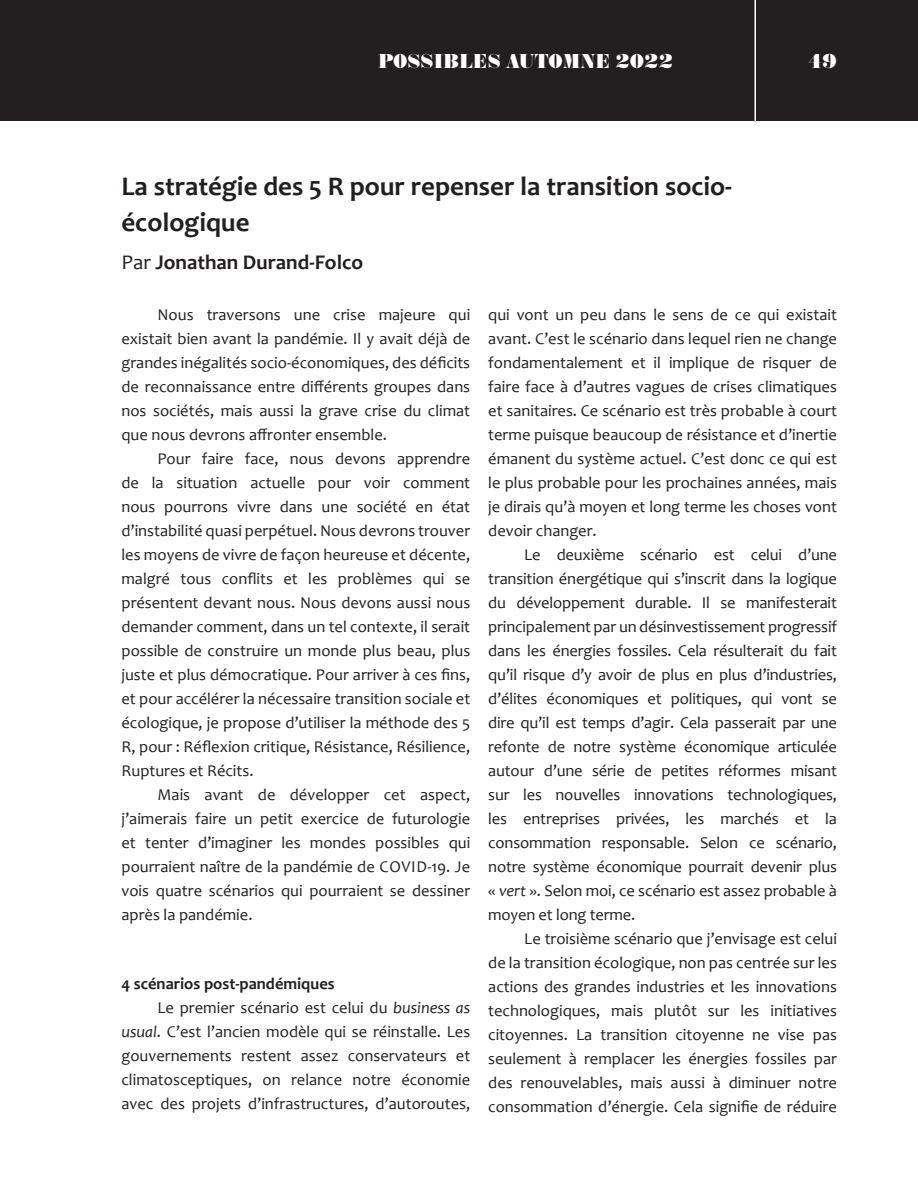
<style>
.page{position:relative;width:918px;height:1188px;background:#fff}
.page>*{position:absolute;margin:0;border:0;box-sizing:border-box;transform-origin:0 0}
.t1{font:700 27px/36px "Candara";color:#231f20}
.t2{font:700 21px "Candara";color:#231f20}
.t3{font:800 21px "Annlie LT";color:#fff}
.t4{font:16.5px/24px "Candara";color:#231f20;text-align:justify}
.t5{font:700 16.5px "Candara";color:#231f20}
.s1{font-weight:400}
.s2{font-style:italic}
</style>
<div class="page">
<div style="left:0;top:0;width:918px;height:122px;background:#231f20"></div>
<hr style="left:754px;top:0;width:2px;height:122px;background:#fff">
<p class="t3" style="left:378px;top:49px;width:297px">POSSIBLES AUTOMNE 2022</p>
<p class="t3" style="left:808px;top:49px;width:30px">49</p>
<h1 class="t1" style="left:122px;top:168px;width:612px">La stratégie des 5 R pour repenser la transition socio&shy;écologique</h1>
<p class="t2" style="left:122px;top:249px;width:243px"><span class="s1">Par</span> Jonathan Durand-Folco</p>
<p class="t4" style="left:121px;top:302px;width:350px;text-indent:36px">Nous traversons une crise majeure qui existait bien avant la pandémie. Il y avait déjà de grandes inégalités socio-économiques, des déficits de reconnaissance entre différents groupes dans nos sociétés, mais aussi la grave crise du climat que nous devrons affronter ensemble.</p>
<p class="t4" style="left:121px;top:446px;width:350px;text-indent:36px">Pour faire face, nous devons apprendre de la situation actuelle pour voir comment nous pourrons vivre dans une société en état d’instabilité quasi perpétuel. Nous devrons trouver les moyens de vivre de façon heureuse et décente, malgré tous conflits et les problèmes qui se présentent devant nous. Nous devons aussi nous demander comment, dans un tel contexte, il serait possible de construire un monde plus beau, plus juste et plus démocratique. Pour arriver à ces fins, et pour accélérer la nécessaire transition sociale et écologique, je propose d’utiliser la méthode des 5<br>R, pour : Réflexion critique, Résistance, Résilience, Ruptures et Récits.</p>
<p class="t4" style="left:122px;top:782px;width:350px;text-indent:36px">Mais avant de développer cet aspect, j’aimerais faire un petit exercice de futurologie et tenter d’imaginer les mondes possibles qui pourraient naître de la pandémie de COVID-19. Je vois quatre scénarios qui pourraient se dessiner après la pandémie.</p>
<p class="t4" style="left:488px;top:302px;width:350px">qui vont un peu dans le sens de ce qui existait avant. C’est le scénario dans lequel rien ne change fondamentalement et il implique de risquer de faire face à d’autres vagues de crises climatiques et sanitaires. Ce scénario est très probable à court terme puisque beaucoup de résistance et d’inertie émanent du système actuel. C’est donc ce qui est le plus probable pour les prochaines années, mais je dirais qu’à moyen et long terme les choses vont devoir changer.</p>
<p class="t4" style="left:488px;top:543px;width:350px;text-indent:36px">Le deuxième scénario est celui d’une transition énergétique qui s’inscrit dans la logique du développement durable. Il se manifesterait principalement par un désinvestissement progressif dans les énergies fossiles. Cela résulterait du fait qu’il risque d’y avoir de plus en plus d’industries, d’élites économiques et politiques, qui vont se dire qu’il est temps d’agir. Cela passerait par une refonte de notre système économique articulée autour d’une série de petites réformes misant sur les nouvelles innovations technologiques, les entreprises privées, les marchés et la consommation responsable. Selon ce scénario, notre système économique pourrait devenir plus « <span class="s2">vert</span> ». Selon moi, ce scénario est assez probable à moyen et long terme.</p>
<p class="t4" style="left:488px;top:927px;width:350px;text-indent:36px">Le troisième scénario que j’envisage est celui de la transition écologique, non pas centrée sur les actions des grandes industries et les innovations technologiques, mais plutôt sur les initiatives citoyennes. La transition citoyenne ne vise pas seulement à remplacer les énergies fossiles par des renouvelables, mais aussi à diminuer notre consommation d’énergie. Cela signifie de réduire</p>
<p class="t5" style="left:122px;top:973px;width:215px">4 scénarios post-pandémiques</p>
<p class="t4" style="left:158px;top:995px;width:314px">Le premier scénario est celui du <span class="s2">business as</span></p>
<p class="t4" style="left:122px;top:1019px;width:350px"><span class="s2">usual</span>. C’est l’ancien modèle qui se réinstalle. Les</p>
<p class="t4" style="left:122px;top:1043px;width:350px">gouvernements restent assez conservateurs et</p>
<p class="t4" style="left:122px;top:1067px;width:350px">climatosceptiques, on relance notre économie</p>
<p class="t4" style="left:122px;top:1091px;width:350px">avec des projets d’infrastructures, d’autoroutes,</p>
</div>
